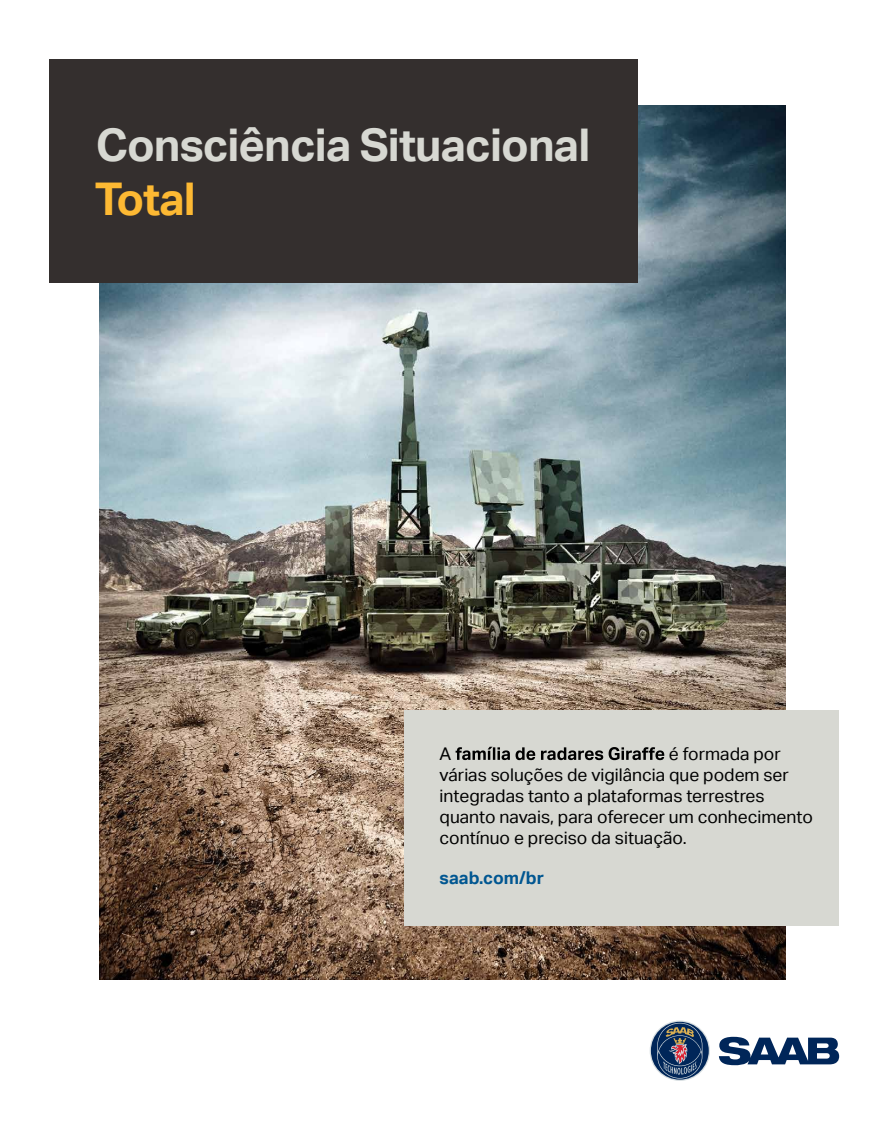
<style>
.page{position:relative;width:893px;height:1140px;background:#fff}
.page>*{position:absolute;margin:0;border:0;box-sizing:border-box;transform-origin:0 0}
.t1{font:700 45.15px "Aktiv Grotesk";letter-spacing:-.02em;color:#d7d8d2}
.t2{font:700 45.15px "Aktiv Grotesk";letter-spacing:-.02em;color:#fdb933}
.t3{font:17.55px/21px "Aktiv Grotesk";color:#000}
.t4{font:700 17.55px "Aktiv Grotesk";color:#005691}
</style>
<div class="page">
<img style="left:99px;top:106px;width:686px;height:873px">
<svg style="left:650px;top:1020px;width:60px;height:60px"></svg>
<svg style="left:651px;top:1021px;width:58px;height:58px"></svg>
<svg style="left:657px;top:1022px;width:45px;height:56px;background:#4b5b78"></svg>
<svg style="left:719px;top:1036px;width:120px;height:29px"></svg>
<div style="left:50px;top:59px;width:588px;height:224px;background:#342f2e"></div>
<div style="left:405px;top:710px;width:434px;height:215px;background:#d7d8d2"></div>
<svg style="left:456px;top:746px;width:208px;height:14px"></svg>
<h1 class="t1" style="left:96px;top:119px;width:496px">Consciência Situacional</h1>
<h1 class="t2" style="left:95px;top:173px;width:102px">Total</h1>
<p class="t3" style="left:440px;top:743px;width:375px;text-indent:229px">é formada por várias soluções de vigilância que podem ser integradas tanto a plataformas terrestres quanto navais, para oferecer um conhecimento contínuo e preciso da situação.</p>
<p class="t4" style="left:440px;top:867px;width:106px">saab.com/br</p>
<p class="t3" style="left:440px;top:743px;width:13px">A</p>
</div>
